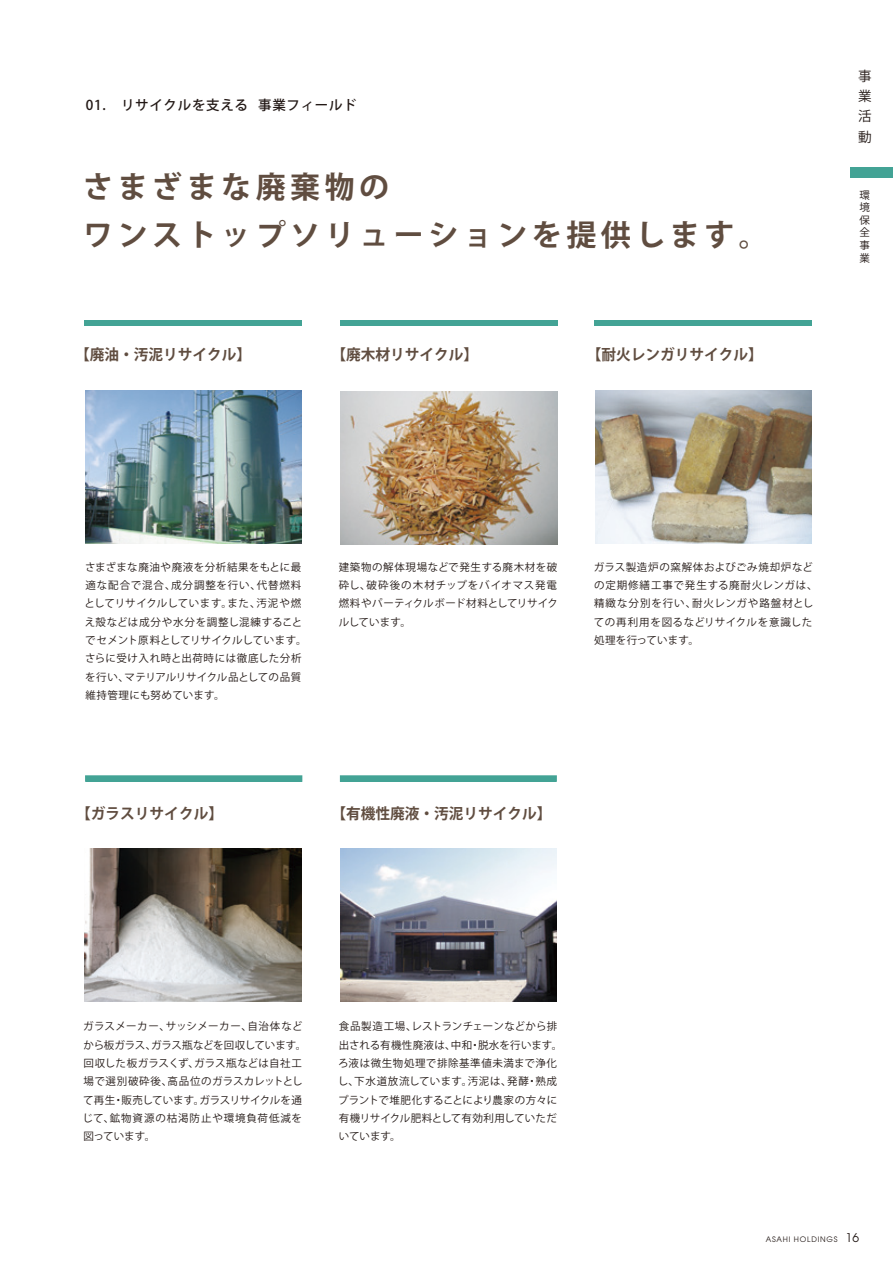
<style>
.page{position:relative;width:893px;height:1263px;background:#fff}
.page>*{position:absolute;margin:0;border:0;box-sizing:border-box;transform-origin:0 0}
.t1{font:700 30px/48px "Koz Go Pr 6 N";letter-spacing:.15em;color:#604d40}
.t2{font:700 15px "Koz Go Pr 6 N";color:#604d40}
.t3{font:500 13.5px "Koz Go Pro";letter-spacing:.05em;color:#231916}
.t4{font:13.5px/20.2px "Koz Go Pro";color:#231916;text-align:justify}
.t5{font:10.5px/18.3px "Koz Go Pro";letter-spacing:.04em;color:#231916;text-align:justify}
.t6{font:10.5px/18.3px "Koz Go Pro";letter-spacing:.02em;color:#231916}
.t7{font:10.5px/18.3px "Koz Go Pro";letter-spacing:.07em;color:#231916}
.t8{font:7.5px "Avant Garde";letter-spacing:.1em;color:#231916}
.s1{font-size:12px}
</style>
<div class="page">
<hr style="left:0;top:0;width:1px;height:1263px;background:#f2f1f0">
<div style="left:850px;top:167px;width:43px;height:11px;background:#43a395"></div>
<div style="left:85px;top:320px;width:217px;height:5px;background:#43a395"></div>
<div style="left:340px;top:320px;width:217px;height:5px;background:#43a395"></div>
<div style="left:594px;top:320px;width:218px;height:5px;background:#43a395"></div>
<div style="left:86px;top:776px;width:216px;height:5px;background:#43a395"></div>
<div style="left:85px;top:775px;width:217px;height:7px;border:1px solid #43a395"></div>
<div style="left:341px;top:776px;width:215px;height:5px;background:#43a395"></div>
<div style="left:340px;top:775px;width:217px;height:7px;border:1px solid #43a395"></div>
<img style="left:85px;top:391px;width:216px;height:153px">
<img style="left:341px;top:391px;width:216px;height:153px">
<img style="left:595px;top:391px;width:217px;height:153px">
<img style="left:85px;top:849px;width:216px;height:153px">
<img style="left:341px;top:849px;width:216px;height:153px">
<p class="t3" style="left:86px;top:97px;width:272px">01. リサイクルを支える 事業フィールド</p>
<h1 class="t1" style="left:83px;top:163px;width:687px">さまざまな廃棄物の<br>ワンストップソリューションを提供します。</h1>
<h2 class="t2" style="left:75px;top:346px;width:178px">【廃油・汚泥リサイクル】</h2>
<h2 class="t2" style="left:331px;top:346px;width:148px">【廃木材リサイクル】</h2>
<h2 class="t2" style="left:587px;top:346px;width:178px">【耐火レンガリサイクル】</h2>
<p class="t4" style="left:858px;top:66px;width:15px">事業活動</p>
<p class="t5" style="left:859px;top:189px;width:12px;line-height:12.6px">環境保全事業</p>
<p class="t5" style="left:85px;top:558px;width:224px;text-align:left">さまざまな廃油や廃液を分析結果をもとに最適な配合で混合、成分調整を行い、代替燃料としてリサイクルしています。また、汚泥や燃え殻などは成分や水分を調整し混練することでセメント原料としてリサイクルしています。さらに受け入れ時と出荷時には徹底した分析を行い、マテリアルリサイクル品としての品質維持管理にも努めています。</p>
<p class="t5" style="left:339px;top:558px;width:221px">建築物の解体現場などで発生する廃木材を破砕し、破砕後の木材チップをバイオマス発電燃料やパーティクルボード材料としてリサイクルしています。</p>
<p class="t7" style="left:594px;top:558px;width:225px">ガラス製造炉の窯解体およびごみ焼却炉などの定期修繕工事で発生する廃耐火レンガは、精緻な分別を行い、耐火レンガや路盤材としての再利用を図るなどリサイクルを意識した処理を行っています。</p>
<h2 class="t2" style="left:76px;top:805px;width:148px">【ガラスリサイクル】</h2>
<h2 class="t2" style="left:331px;top:805px;width:222px">【有機性廃液・汚泥リサイクル】</h2>
<p class="t6" style="left:82px;top:1017px;width:225px">ガラスメーカー、サッシメーカー、自治体などから板ガラス、ガラス瓶などを回収しています。回収した板ガラスくず、ガラス瓶などは自社工場で選別破砕後、高品位のガラスカレットとして再生・販売しています。ガラスリサイクルを通じて、鉱物資源の枯渇防止や環境負荷低減を図っています。</p>
<p class="t5" style="left:338px;top:1017px;width:226px;text-align:left">食品製造工場、レストランチェーンなどから排出される有機性廃液は、中和・脱水を行います。ろ液は微生物処理で排除基準値未満まで浄化し、下水道放流しています。汚泥は、発酵・熟成プラントで堆肥化することにより農家の方々に有機リサイクル肥料として有効利用していただいています。</p>
<p class="t8" style="left:766px;top:1234px;width:95px">ASAHI HOLDINGS <span class="s1">16</span></p>
</div>
